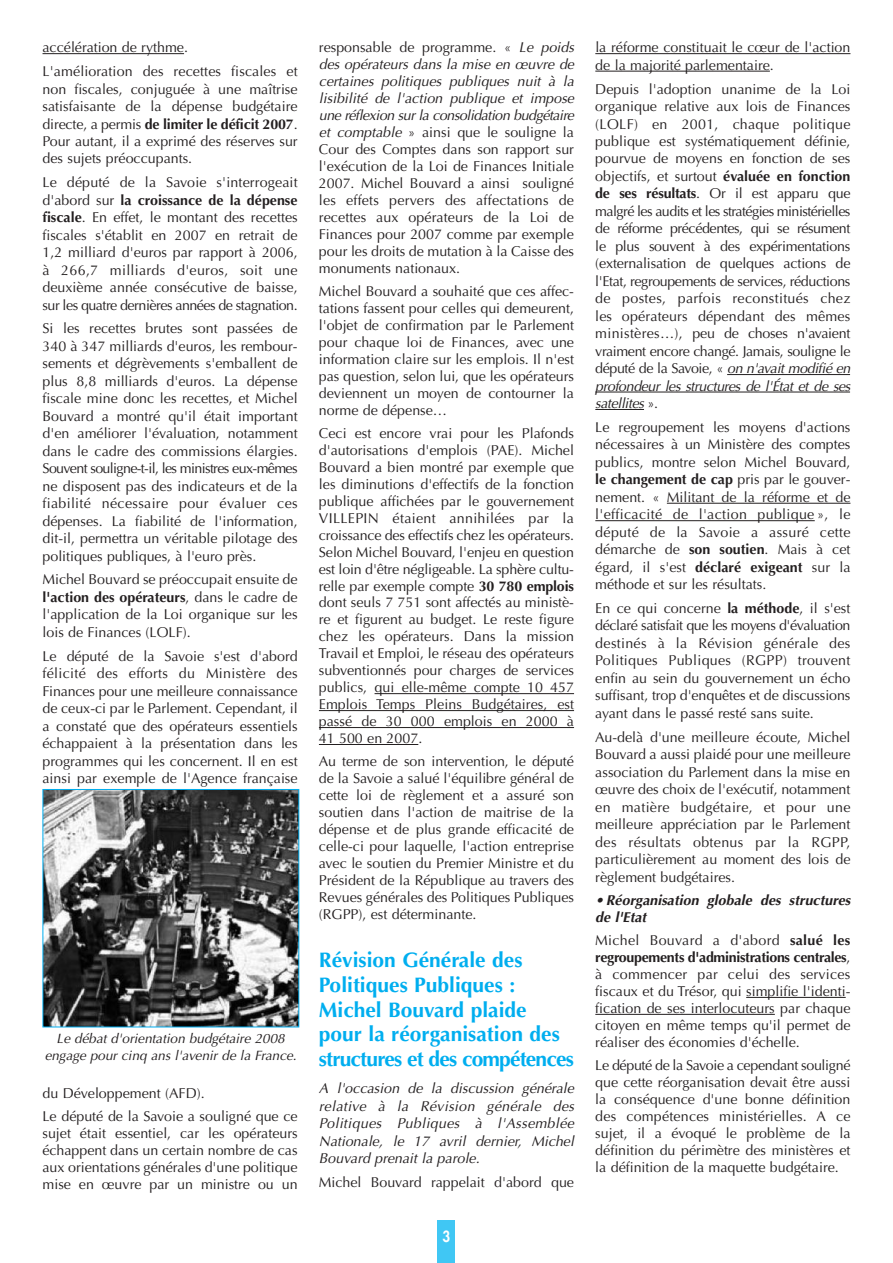
<style>
.page{position:relative;width:893px;height:1263px;background:#fff}
.page>*{position:absolute;margin:0;border:0;box-sizing:border-box;transform-origin:0 0}
.t1{font:700 21px/24.9px "Optima";color:#00aeef}
.t2{font:800 15px "Futura";color:#fff;scale:.9 1}
.t3{font:14.25px/17.4px "Optima";color:#231f20;text-align:justify}
.t4{font:italic 14.25px/17.4px "Optima";color:#231f20;text-align:justify}
.t5{font:italic 700 14.25px/17px "Optima";color:#231f20}
.t6{font:italic 13.5px/16.5px "Optima";color:#231f20;text-align:center}
.s1{font-weight:700}
.s2{font-style:italic}
</style>
<div class="page">
<div style="left:438px;top:1220px;width:17px;height:43px;background:#40c7f4"></div>
<hr style="left:43px;top:53px;width:141px;height:1px;background:#231f20">
<hr style="left:375px;top:693px;width:199px;height:1px;background:#231f20">
<hr style="left:319px;top:710px;width:255px;height:1px;background:#231f20">
<hr style="left:319px;top:727px;width:255px;height:1px;background:#231f20">
<hr style="left:319px;top:744px;width:99px;height:1px;background:#231f20">
<hr style="left:595px;top:53px;width:255px;height:1px;background:#231f20">
<hr style="left:595px;top:71px;width:175px;height:1px;background:#231f20">
<hr style="left:727px;top:374px;width:123px;height:1px;background:#231f20">
<hr style="left:595px;top:392px;width:255px;height:1px;background:#231f20">
<hr style="left:595px;top:409px;width:49px;height:1px;background:#231f20">
<hr style="left:667px;top:503px;width:183px;height:1px;background:#231f20">
<hr style="left:595px;top:520px;width:220px;height:1px;background:#231f20">
<hr style="left:746px;top:997px;width:100px;height:1px;background:#231f20">
<hr style="left:595px;top:1014px;width:180px;height:1px;background:#231f20">
<img style="left:45px;top:791px;width:252px;height:234px">
<div style="left:43px;top:789px;width:256px;height:238px;border:1px solid #00aeef"></div>
<p class="t3" style="left:43px;top:37px;width:257px;line-height:23.9px">accélération de rythme.<br>L'amélioration des recettes fiscales et</p>
<p class="t3" style="left:43px;top:81px;width:257px">non fiscales, conjuguée à une maîtrise satisfaisante de la dépense budgétaire directe, a permis <span class="s1">de limiter le déficit 2007</span>.<br>Pour autant, il a exprimé des réserves sur des sujets préoccupants.</p>
<p class="t3" style="left:43px;top:175px;width:257px">Le député de la Savoie s'interrogeait d'abord sur <span class="s1">la croissance de la dépense fiscale</span>. En effet, le montant des recettes fiscales s'établit en 2007 en retrait de 1,2 milliard d'euros par rapport à 2006, à 266,7 milliards d'euros, soit une deuxième année consécutive de baisse, sur les quatre dernières années de stagnation.</p>
<p class="t3" style="left:43px;top:321px;width:257px">Si les recettes brutes sont passées de 340 à 347 milliards d'euros, les rembour&shy;sements et dégrèvements s'emballent de plus 8,8 milliards d'euros. La dépense fiscale mine donc les recettes, et Michel Bouvard a montré qu'il était important d'en améliorer l'évaluation, notamment dans le cadre des commissions élargies.<br>Souvent souligne-t-il, les ministres eux-mêmes ne disposent pas des indicateurs et de la fiabilité nécessaire pour évaluer ces dépenses. La fiabilité de l'information, dit-il, permettra un véritable pilotage des politiques publiques, à l'euro près.</p>
<p class="t3" style="left:43px;top:572px;width:257px">Michel Bouvard se préoccupait ensuite de <span class="s1">l'action des opérateurs</span>, dans le cadre de l'application de la Loi organique sur les lois de Finances (LOLF).</p>
<p class="t3" style="left:43px;top:649px;width:257px">Le député de la Savoie s'est d'abord félicité des efforts du Ministère des Finances pour une meilleure connaissance de ceux-ci par le Parlement. Cependant, il a constaté que des opérateurs essentiels échappaient à la présentation dans les programmes qui les concernent. Il en est ainsi par exemple de l'Agence française</p>
<p class="t6" style="left:45px;top:1031px;width:253px">Le débat d'orientation budgétaire 2008 engage pour cinq ans l'avenir de la France.</p>
<p class="t3" style="left:43px;top:1082px;width:257px;line-height:23.4px">du Développement (AFD).<br>Le député de la Savoie a souligné que ce</p>
<p class="t3" style="left:43px;top:1126px;width:257px;line-height:17px">sujet était essentiel, car les opérateurs échappent dans un certain nombre de cas aux orientations générales d'une politique mise en œuvre par un ministre ou un</p>
<p class="t3" style="left:319px;top:40px;width:257px;line-height:17px">responsable de programme. « <span class="s2">Le poids des opérateurs dans la mise en œuvre de certaines politiques publiques nuit à la lisibilité de l'action publique et impose une réflexion sur la consolidation budgétaire et comptable</span> » ainsi que le souligne la Cour des Comptes dans son rapport sur l'exécution de la Loi de Finances Initiale 2007. Michel Bouvard a ainsi souligné les effets pervers des affectations de recettes aux opérateurs de la Loi de Finances pour 2007 comme par exemple pour les droits de mutation à la Caisse des monuments nationaux.</p>
<p class="t3" style="left:319px;top:284px;width:257px;line-height:17px">Michel Bouvard a souhaité que ces affec&shy;tations fassent pour celles qui demeurent, l'objet de confirmation par le Parlement pour chaque loi de Finances, avec une information claire sur les emplois. Il n'est pas question, selon lui, que les opérateurs deviennent un moyen de contourner la norme de dépense…</p>
<p class="t3" style="left:319px;top:426px;width:257px;line-height:17px">Ceci est encore vrai pour les Plafonds d'autorisations d'emplois (PAE). Michel Bouvard a bien montré par exemple que les diminutions d'effectifs de la fonction publique affichées par le gouvernement VILLEPIN étaient annihilées par la croissance des effectifs chez les opérateurs.<br>Selon Michel Bouvard, l'enjeu en question est loin d'être négligeable. La sphère cultu&shy;relle par exemple compte <span class="s1">30 780 emplois </span>dont seuls 7 751 sont affectés au ministè&shy;re et figurent au budget. Le reste figure chez les opérateurs. Dans la mission Travail et Emploi, le réseau des opérateurs subventionnés pour charges de services publics, qui elle-même compte 10 457<br>Emplois Temps Pleins Budgétaires, est passé de 30 000 emplois en 2000 à 41 500 en 2007.</p>
<p class="t3" style="left:319px;top:754px;width:257px;line-height:17px">Au terme de son intervention, le député de la Savoie a salué l'équilibre général de cette loi de règlement et a assuré son soutien dans l'action de maitrise de la dépense et de plus grande efficacité de celle-ci pour laquelle, l'action entreprise avec le soutien du Premier Ministre et du Président de la République au travers des Revues générales des Politiques Publiques (RGPP), est déterminante.</p>
<h1 class="t1" style="left:319px;top:949px;width:257px">Révision Générale des<br>Politiques Publiques :<br>Michel Bouvard plaide pour la réorganisation des structures et des compétences</h1>
<p class="t4" style="left:319px;top:1081px;width:257px">A l'occasion de la discussion générale relative à la Révision générale des Politiques Publiques à l'Assemblée Nationale, le 17 avril dernier, Michel Bouvard prenait la parole.</p>
<p class="t3" style="left:319px;top:1175px;width:257px">Michel Bouvard rappelait d'abord que</p>
<p class="t2" style="left:443px;top:1229px;width:10px">3</p>
<p class="t3" style="left:595px;top:40px;width:257px">la réforme constituait le cœur de l'action de la majorité parlementaire.</p>
<p class="t3" style="left:595px;top:81px;width:257px">Depuis l'adoption unanime de la Loi organique relative aux lois de Finances (LOLF) en 2001, chaque politique publique est systématiquement définie, pourvue de moyens en fonction de ses objectifs, et surtout <span class="s1">évaluée en fonction de ses résultats</span>. Or il est apparu que malgré les audits et les stratégies ministérielles de réforme précédentes, qui se résument le plus souvent à des expérimentations (externalisation de quelques actions de l'Etat, regroupements de services, réductions de postes, parfois reconstitués chez les opérateurs dépendant des mêmes ministères…), peu de choses n'avaient vraiment encore changé. Jamais, souligne le député de la Savoie, « <span class="s2">on n'avait modifié en profondeur les structures de l'État et de ses satellites</span> ».</p>
<p class="t3" style="left:595px;top:420px;width:257px">Le regroupement les moyens d'actions nécessaires à un Ministère des comptes publics, montre selon Michel Bouvard, <span class="s1">le changement de cap</span> pris par le gouver&shy;nement. « Militant de la réforme et de l'efficacité de l'action publique », le député de la Savoie a assuré cette démarche de <span class="s1">son soutien</span>. Mais à cet égard, il s'est <span class="s1">déclaré exigeant</span> sur la méthode et sur les résultats.</p>
<p class="t3" style="left:595px;top:601px;width:257px">En ce qui concerne <span class="s1">la méthode</span>, il s'est déclaré satisfait que les moyens d'évaluation destinés à la Révision générale des Politiques Publiques (RGPP) trouvent enfin au sein du gouvernement un écho suffisant, trop d'enquêtes et de discussions ayant dans le passé resté sans suite.</p>
<p class="t3" style="left:595px;top:729px;width:257px">Au-delà d'une meilleure écoute, Michel Bouvard a aussi plaidé pour une meilleure association du Parlement dans la mise en œuvre des choix de l'exécutif, notamment en matière budgétaire, et pour une meilleure appréciation par le Parlement des résultats obtenus par la RGPP, particulièrement au moment des lois de règlement budgétaires.</p>
<p class="t5" style="left:595px;top:893px;width:257px">•Réorganisation globale des structures de l'Etat</p>
<p class="t3" style="left:595px;top:933px;width:257px;line-height:17px">Michel Bouvard a d'abord <span class="s1">salué les regroupements d'administrations centrales</span>, à commencer par celui des services fiscaux et du Trésor, qui simplifie l'identi&shy;fication de ses interlocuteurs par chaque citoyen en même temps qu'il permet de réaliser des économies d'échelle.</p>
<p class="t3" style="left:595px;top:1058px;width:257px;line-height:17px">Le député de la Savoie a cependant souligné que cette réorganisation devait être aussi la conséquence d'une bonne définition des compétences ministérielles. A ce sujet, il a évoqué le problème de la définition du périmètre des ministères et la définition de la maquette budgétaire.</p>
</div>
